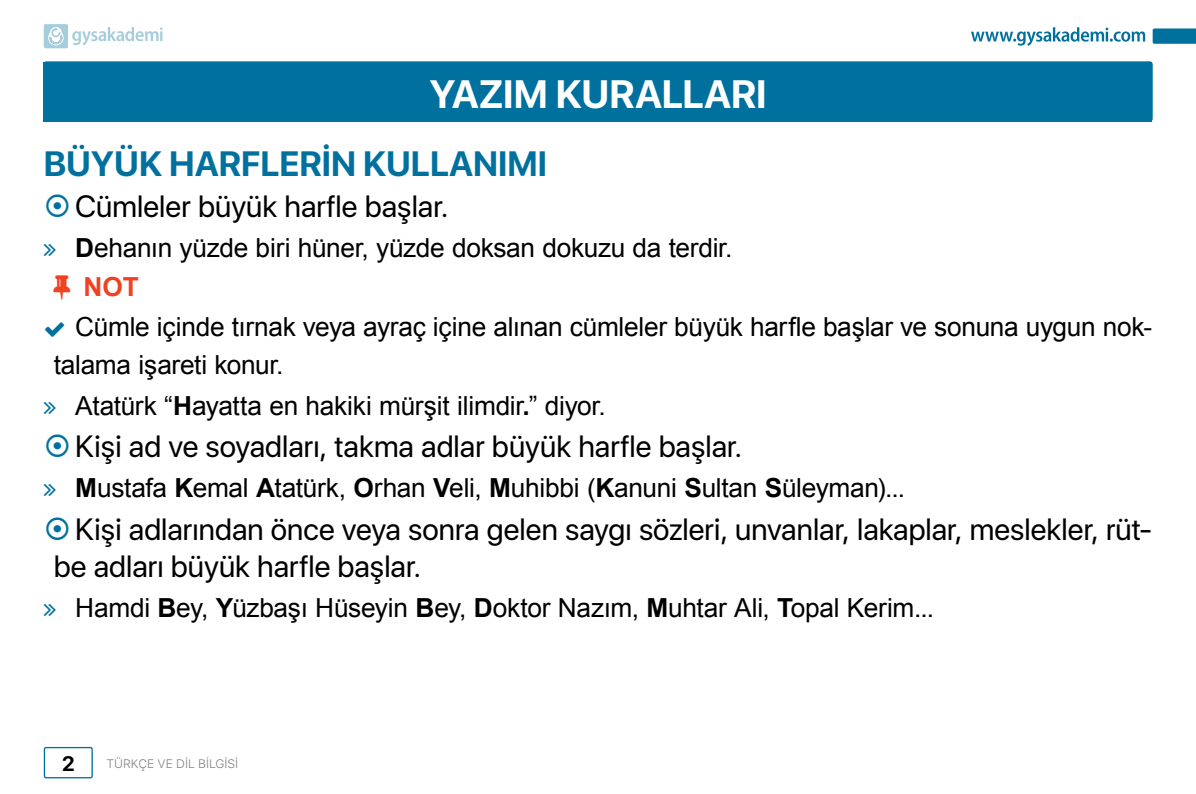
<style>
.page{position:relative;width:1196px;height:794px;background:#fff}
.page>*{position:absolute;margin:0;border:0;box-sizing:border-box;transform-origin:0 0}
.t1{font:700 39.38px "SF Pro Display";letter-spacing:-.005em;color:#fff}
.t2{font:700 35px "SF Pro Display";color:#00719e}
.t3{font:30.62px/37.6px "SF Pro Display";letter-spacing:.005em;color:#000}
.t4{font:26.25px/40.7px "Arial";letter-spacing:-.01em;color:#000}
.t5{font:700 20.82px "SF Pro Display";color:#000}
.t6{font:300 12.25px "SF Pro Text";color:#808080}
.s1{font-weight:700}
.s2{color:#ef4123}
.s3{font-weight:700;color:#ef4123}
</style>
<div class="page">
<div style="left:44px;top:62px;width:1107px;height:59px;background:#00719e"></div>
<div style="left:43px;top:61px;width:1109px;height:61px;border:1px solid #00719e;border-radius:2px"></div>
<div style="left:44px;top:747px;width:49px;height:31px;border:1px solid #00719e;border-radius:2px"></div>
<svg style="left:971px;top:27px;width:173px;height:19px"></svg>
<svg style="left:1152px;top:28px;width:43px;height:16px"></svg>
<svg style="left:44px;top:24px;width:119px;height:24px"></svg>
<h1 class="t1" style="left:429px;top:71px;width:338px">YAZIM KURALLARI</h1>
<h2 class="t2" style="left:44px;top:144px;width:504px">BÜYÜK HARFLERİN KULLANIMI</h2>
<p class="t3" style="left:75px;top:188px;width:375px">Cümleler büyük harfle başlar.</p>
<p class="t4" style="left:75px;top:227px;width:658px"><span class="s1">D</span>ehanın yüzde biri hüner, yüzde doksan dokuzu da terdir.</p>
<p class="t4" style="left:75px;top:266px;width:1078px;text-indent:-22px"><span class="s2">○</span> <span class="s3">NOT<br></span>Cümle içinde tırnak veya ayraç içine alınan cümleler büyük harfle başlar ve sonuna uygun nok-</p>
<p class="t4" style="left:75px;top:344px;width:532px;text-indent:-22px">talama işareti konur.<br>Atatürk “<span class="s1">H</span>ayatta en hakiki mürşit ilimdir<span class="s1">.</span>” diyor.</p>
<p class="t3" style="left:75px;top:428px;width:668px">Kişi ad ve soyadları, takma adlar büyük harfle başlar.</p>
<p class="t4" style="left:75px;top:467px;width:831px"><span class="s1">M</span>ustafa <span class="s1">K</span>emal <span class="s1">A</span>tatürk, <span class="s1">O</span>rhan <span class="s1">V</span>eli, <span class="s1">M</span>uhibbi (<span class="s1">K</span>anuni <span class="s1">S</span>ultan <span class="s1">S</span>üleyman)...</p>
<p class="t3" style="left:54px;top:510px;width:1099px;text-indent:22px">Kişi adlarından önce veya sonra gelen saygı sözleri, unvanlar, lakaplar, meslekler, rüt&shy;be adları büyük harfle başlar.</p>
<p class="t4" style="left:75px;top:587px;width:860px">Hamdi <span class="s1">B</span>ey, <span class="s1">Y</span>üzbaşı Hüseyin <span class="s1">B</span>ey, <span class="s1">D</span>oktor Nazım, <span class="s1">M</span>uhtar Ali, <span class="s1">T</span>opal Kerim...</p>
<p class="t5" style="left:62px;top:751px;width:14px">2</p>
<p class="t6" style="left:106px;top:755px;width:133px">TÜRKÇE VE DİL BİLGİSİ</p>
</div>
